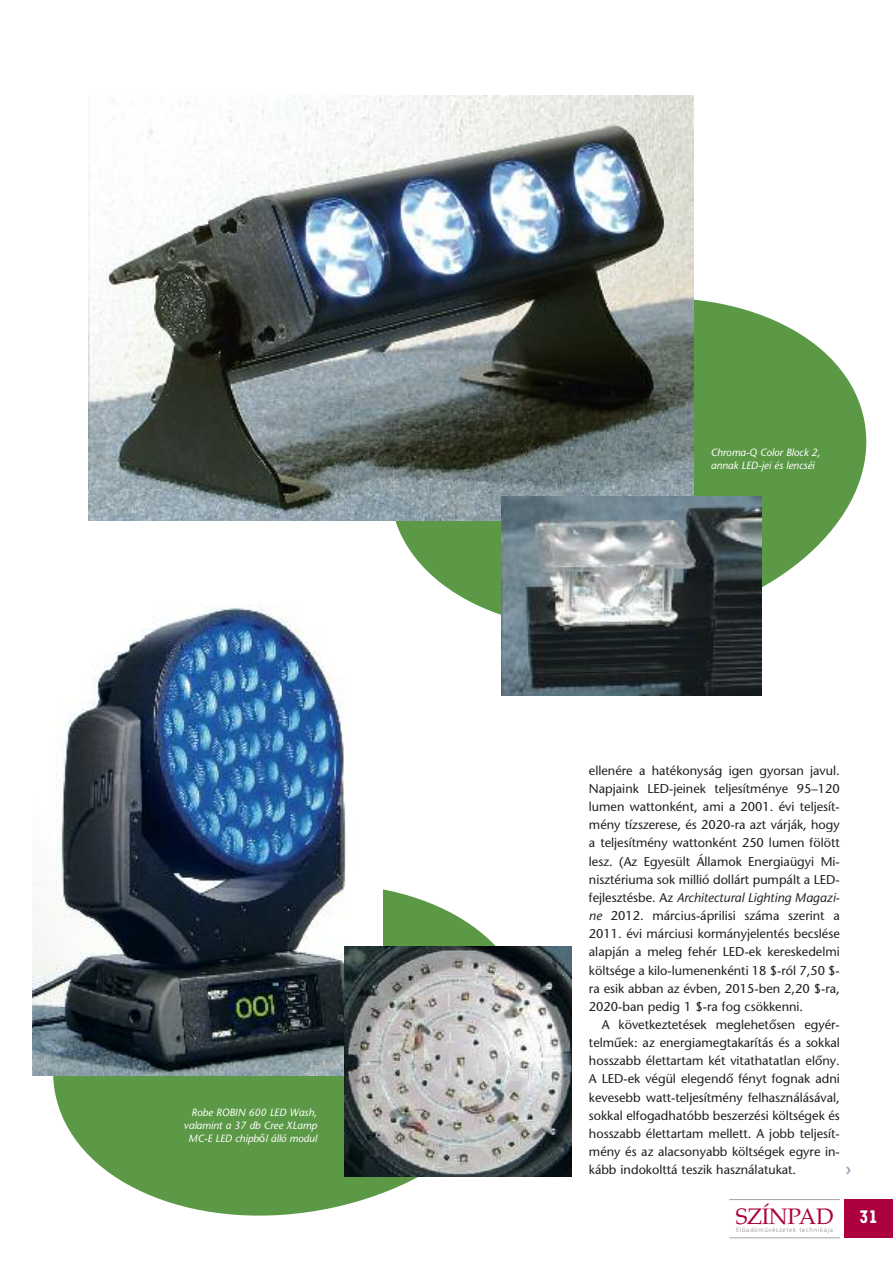
<style>
.page{position:relative;width:893px;height:1263px;background:#fff}
.page>*{position:absolute;margin:0;border:0;box-sizing:border-box;transform-origin:0 0}
.t1{font:22.35px "H Palatino Roman";letter-spacing:-.01em;color:#ac003f}
.t2{font:12.75px/18.1px "Stone Sans";color:#211f1f;text-align:justify}
.t3{font:italic 10.5px/12.8px "Stone Sans";letter-spacing:-.005em;color:#fff;text-align:right}
.t4{font:6.3px "Frutiger L";letter-spacing:.105em;color:#908f8f}
.s1{font-family:"Lucida Grande";font-style:normal}
.s2{font-style:italic}
.s3{font-family:"Tarzana Narrow H Bold";font-size:21px;color:#fff}
</style>
<div class="page">
<div style="left:844px;top:1199px;width:49px;height:39px;background:#ac003f"></div>
<hr style="left:729px;top:1199px;width:111px;height:1px;background:#a6a5a5">
<hr style="left:729px;top:1237px;width:111px;height:1px;background:#a6a5a5">
<svg style="left:39px;top:889px;width:504px;height:327px;fill:#5c9946"></svg>
<img style="left:32px;top:605px;width:351px;height:470px">
<img style="left:344px;top:946px;width:228px;height:230px">
<svg style="left:376px;top:280px;width:491px;height:367px;fill:#5c9946"></svg>
<img style="left:89px;top:96px;width:604px;height:425px">
<img style="left:502px;top:497px;width:259px;height:198px">
<p class="t3" style="left:184px;top:1107px;width:135px">Robe ROBIN 600 LED Wash, valamint a 37 db Cree XLamp<br>MC-E LED chipb<span class="s1">ő</span>l álló modul</p>
<p class="t3" style="left:711px;top:447px;width:111px;text-align:left">Chroma-Q Color Block 2, annak LED-jei és lencséi</p>
<p class="t2" style="left:589px;top:763px;width:252px">ellenére a hatékonyság igen gyorsan javul.<br>Napjaink LED-jeinek teljesítménye 95–120 lumen wattonként, ami a 2001. évi teljesít&shy;mény tízszerese, és 2020-ra azt várják, hogy a teljesítmény wattonként 250 lumen fölött lesz. (Az Egyesült Államok Energiaügyi Mi&shy;nisztériuma sok millió dollárt pumpált a LED&shy;fejlesztésbe. Az <span class="s2">Architectural Lighting Magazi&shy;ne</span> 2012. március-áprilisi száma szerint a 2011. évi márciusi kormányjelentés becslése alapján a meleg fehér LED-ek kereskedelmi költsége a kilo-lumenenkénti 18 $-ról 7,50 $- ra esik abban az évben, 2015-ben 2,20 $-ra, 2020-ban pedig 1 $-ra fog csökkenni.</p>
<p class="t2" style="left:589px;top:1017px;width:252px;text-indent:13px">A következtetések meglehetôsen egyér&shy;telmûek: az energiamegtakarítás és a sokkal hosszabb élettartam két vitathatatlan elôny.<br>A LED-ek végül elegendô fényt fognak adni kevesebb watt-teljesítmény felhasználásával, sokkal elfogadhatóbb beszerzési költségek és hosszabb élettartam mellett. A jobb teljesít&shy;mény és az alacsonyabb költségek egyre in&shy;kább indokolttá teszik használatukat.</p>
<h1 class="t1" style="left:736px;top:1203px;width:144px">SZÍNPAD <span class="s3">31</span></h1>
<p class="t4" style="left:736px;top:1226px;width:98px">Elôadómûvészetek technikája</p>
</div>
